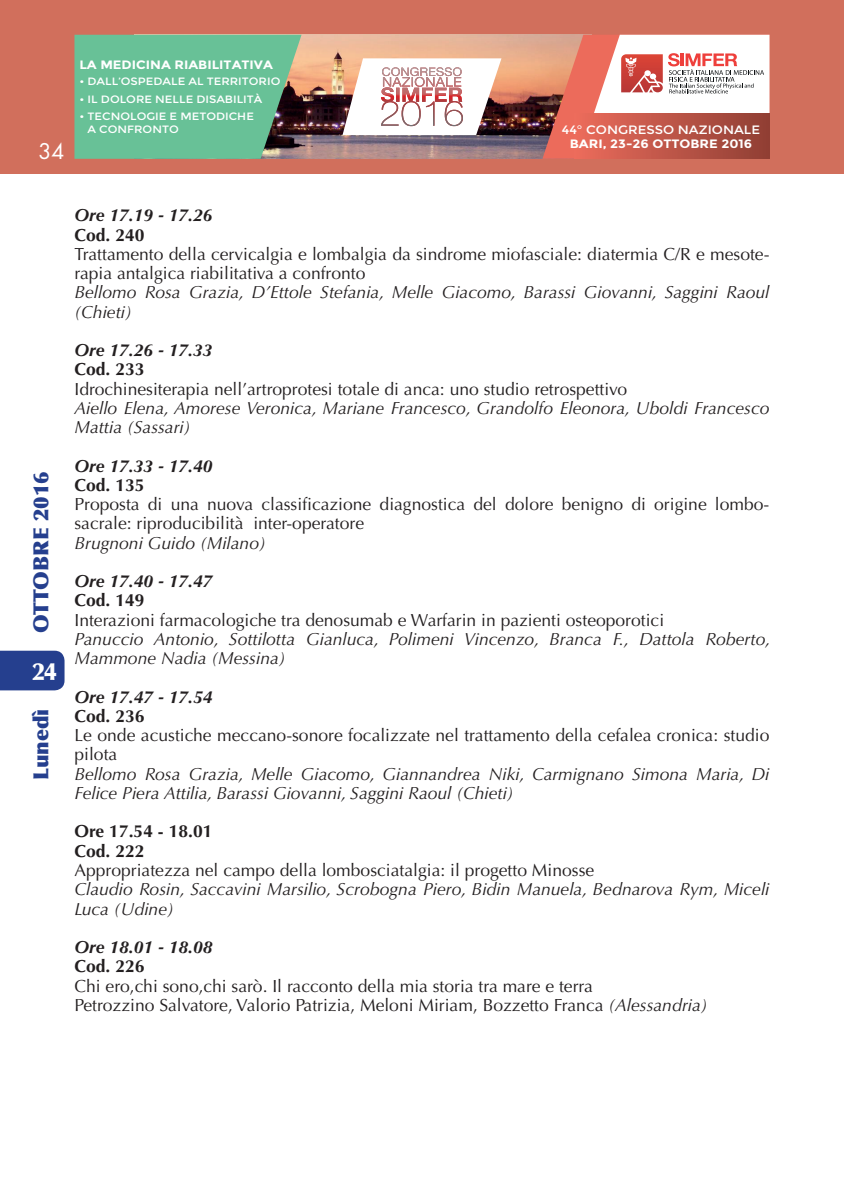
<style>
.page{position:relative;width:844px;height:1191px;background:#fff}
.page>*{position:absolute;margin:0;border:0;box-sizing:border-box;transform-origin:0 0}
.t1{font:900 24.5px "Optima LT Std";color:#fff}
.t2{font:900 21px "Optima LT Std";color:#253f8e}
.t3{font:21px "Futura Std";color:#fff}
.t4{font:17.5px/19.2px "Optima LT Std";color:#231f20}
.t5{font:italic 17.5px/19.2px "Optima LT Std";color:#231f20}
.t6{font:italic 700 17.5px "Optima LT Std";color:#231f20}
.t7{font:700 17.5px/19.2px "Optima LT Std";color:#231f20}
.t8{font:700 12.08px "Montserrat";color:#fff;scale:1.09 1}
.t9{font:12.08px "Montserrat";color:#fff;scale:1.09 1}
.t10{font:10.67px/12.8px "Montserrat";color:#fff;scale:1.09 1}
.s1{font-style:italic}
</style>
<div class="page">
<div style="left:0;top:0;width:843px;height:174px;background:#d16f5c"></div>
<img style="left:301px;top:35px;width:241px;height:124px">
<svg style="left:74px;top:35px;width:227px;height:124px;background:#68b68f"></svg>
<svg style="left:542px;top:35px;width:227px;height:124px;background:#e8b7b0"></svg>
<div style="left:574px;top:113px;width:195px;height:46px;background:linear-gradient(to right,#ec6c5c,#8f3f34)"></div>
<svg style="left:342px;top:58px;width:159px;height:77px;background:#e4d0ce"></svg>
<img style="left:436px;top:67px;width:25px;height:9px">
<div style="left:0;top:650px;width:64px;height:40px;background:#253f8e"></div>
<p class="t3" style="left:39px;top:138px;width:27px">34</p>
<p class="t8" style="left:79px;top:57px;width:179px">LA MEDICINA RIABILITATIVA</p>
<p class="t10" style="left:79px;top:75px;width:186px">• DALL’OSPEDALE AL TERRITORIO</p>
<p class="t10" style="left:79px;top:92px;width:169px">• IL DOLORE NELLE DISABILITÀ</p>
<p class="t10" style="left:87px;top:110px;width:154px;text-indent:-8px">• TECNOLOGIE E METODICHE<br>A CONFRONTO</p>
<p class="t9" style="left:561px;top:122px;width:183px">44° CONGRESSO NAZIONALE</p>
<p class="t8" style="left:569px;top:137px;width:169px">BARI, 23-26 OTTOBRE 2016</p>
<p class="t2" style="left:28px;top:632px;width:163px;rotate:-90deg">OTTOBRE 2016</p>
<h1 class="t1" style="left:32px;top:657px;width:26px">24</h1>
<p class="t2" style="left:28px;top:780px;width:73px;rotate:-90deg">Lunedì</p>
<p class="t6" style="left:74px;top:205px;width:140px">Ore 17.19 - 17.26</p>
<p class="t7" style="left:74px;top:225px;width:72px">Cod. 240</p>
<p class="t4" style="left:74px;top:244px;width:696px">Trattamento della cervicalgia e lombalgia da sindrome miofasciale: diatermia C/R e mesote&shy;rapia antalgica riabilitativa a confronto</p>
<p class="t5" style="left:74px;top:283px;width:696px">Bellomo Rosa Grazia, D’Ettole Stefania, Melle Giacomo, Barassi Giovanni, Saggini Raoul (Chieti)</p>
<p class="t6" style="left:74px;top:340px;width:140px">Ore 17.26 - 17.33</p>
<p class="t7" style="left:74px;top:360px;width:72px">Cod. 233</p>
<p class="t4" style="left:74px;top:379px;width:554px">Idrochinesiterapia nell’artroprotesi totale di anca: uno studio retrospettivo</p>
<p class="t5" style="left:74px;top:398px;width:696px">Aiello Elena, Amorese Veronica, Mariane Francesco, Grandolfo Eleonora, Uboldi Francesco<br>Mattia (Sassari)</p>
<p class="t6" style="left:74px;top:455px;width:140px">Ore 17.33 - 17.40</p>
<p class="t7" style="left:74px;top:475px;width:72px">Cod. 135</p>
<p class="t4" style="left:74px;top:495px;width:696px">Proposta di una nuova classificazione diagnostica del dolore benigno di origine lombo&shy;sacrale: riproducibilità inter-operatore</p>
<p class="t5" style="left:74px;top:533px;width:193px">Brugnoni Guido (Milano)</p>
<p class="t6" style="left:74px;top:571px;width:140px">Ore 17.40 - 17.47</p>
<p class="t7" style="left:74px;top:591px;width:72px">Cod. 149</p>
<p class="t4" style="left:74px;top:610px;width:591px">Interazioni farmacologiche tra denosumab e Warfarin in pazienti osteoporotici</p>
<p class="t5" style="left:74px;top:629px;width:697px">Panuccio Antonio, Sottilotta Gianluca, Polimeni Vincenzo, Branca F., Dattola Roberto,<br>Mammone Nadia (Messina)</p>
<p class="t6" style="left:74px;top:686px;width:140px">Ore 17.47 - 17.54</p>
<p class="t7" style="left:74px;top:706px;width:72px">Cod. 236</p>
<p class="t4" style="left:74px;top:726px;width:696px">Le onde acustiche meccano-sonore focalizzate nel trattamento della cefalea cronica: studio pilota</p>
<p class="t5" style="left:74px;top:764px;width:696px">Bellomo Rosa Grazia, Melle Giacomo, Giannandrea Niki, Carmignano Simona Maria, Di<br>Felice Piera Attilia, Barassi Giovanni, Saggini Raoul (Chieti)</p>
<p class="t7" style="left:74px;top:822px;width:139px">Ore 17.54 - 18.01<br>Cod. 222</p>
<p class="t4" style="left:74px;top:860px;width:521px">Appropriatezza nel campo della lombosciatalgia: il progetto Minosse</p>
<p class="t5" style="left:74px;top:880px;width:696px">Claudio Rosin, Saccavini Marsilio, Scrobogna Piero, Bidin Manuela, Bednarova Rym, Miceli<br>Luca (Udine)</p>
<p class="t6" style="left:74px;top:936px;width:140px">Ore 18.01 - 18.08</p>
<p class="t7" style="left:74px;top:957px;width:72px">Cod. 226</p>
<p class="t4" style="left:74px;top:976px;width:634px">Chi ero,chi sono,chi sarò. Il racconto della mia storia tra mare e terra<br>Petrozzino Salvatore, Valorio Patrizia, Meloni Miriam, Bozzetto Franca <span class="s1">(Alessandria)</span></p>
</div>
